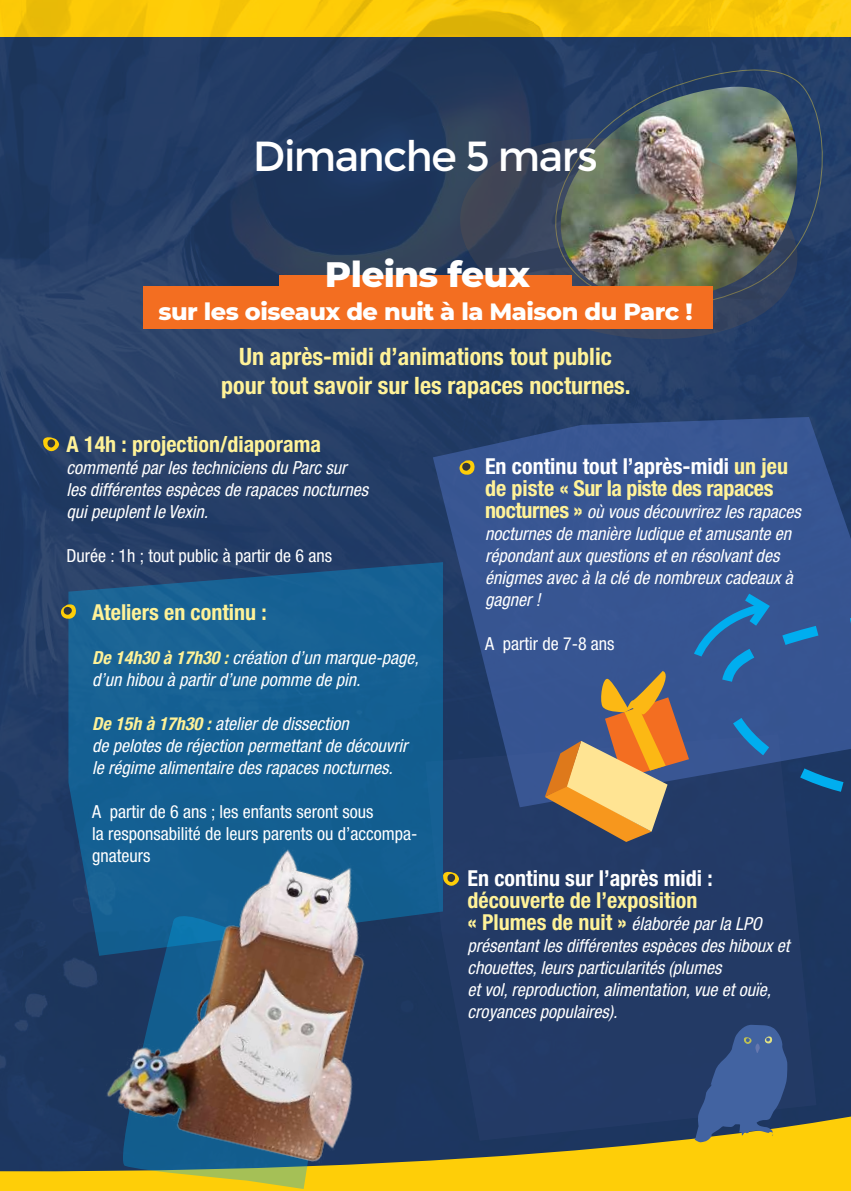
<style>
.page{position:relative;width:851px;height:1191px;background:#fff}
.page>*{position:absolute;margin:0;border:0;box-sizing:border-box;transform-origin:0 0}
.t1{font:42px "Montserrat";letter-spacing:-.04em;color:#fff}
.t2{font:800 36px "Montserrat";letter-spacing:-.02em;color:#fff}
.t3{font:700 condensed 24px/28.8px "Helvetica Neue";color:#fff298;text-align:center}
.t4{font:800 24px "Montserrat";letter-spacing:-.02em;color:#fff}
.t5{font:700 condensed 22px/22px "Helvetica Neue";color:#fff298}
.t6{font:700 condensed 22px "Helvetica Neue";color:#fff}
.t7{font:italic condensed 18px/22px "Helvetica Neue";color:#fff}
.t8{font:condensed 18px/22px "Helvetica Neue";color:#fff}
.s1{font-weight:700;color:#fff298}
.s2{color:#fff}
.s3{font-weight:700;font-style:normal;font-size:22px;color:#fff298}
</style>
<div class="page">
<img style="left:0;top:0;width:850px;height:37px">
<div style="left:0;top:37px;width:850px;height:1145px;background:linear-gradient(to right,#263e64,#233c65)"></div>
<div style="left:425px;top:807px;width:391px;height:304px;background:#233a66"></div>
<svg style="left:433px;top:417px;width:417px;height:390px;background:#324f88"></svg>
<svg style="left:0;top:1111px;width:850px;height:80px;background:#9e8d2e"></svg>
<svg style="left:553px;top:67px;width:271px;height:241px;background:#253e66"></svg>
<img style="left:558px;top:87px;width:241px;height:40px">
<img style="left:452px;top:127px;width:353px;height:223px">
<svg style="left:41px;top:436px;width:18px;height:16px"></svg>
<div style="left:47px;top:439px;width:8px;height:9px;background:#30363e;border-radius:50%"></div>
<svg style="left:459px;top:459px;width:16px;height:16px"></svg>
<div style="left:462px;top:462px;width:8px;height:9px;background:#30363e;border-radius:50%"></div>
<svg style="left:693px;top:1024px;width:94px;height:118px;background:#455d83"></svg>
<div style="left:143px;top:286px;width:569px;height:43px;background:#f36e21"></div>
<div style="left:279px;top:275px;width:292px;height:43px;background:#f36e21"></div>
<svg style="left:68px;top:562px;width:375px;height:393px;background:#175d8e"></svg>
<svg style="left:121px;top:1178px;width:218px;height:11px;background:#edcb16"></svg>
<img style="left:97px;top:814px;width:317px;height:364px">
<svg style="left:60px;top:603px;width:17px;height:16px"></svg>
<svg style="left:63px;top:606px;width:9px;height:9px"></svg>
<svg style="left:441px;top:870px;width:18px;height:16px"></svg>
<svg style="left:447px;top:873px;width:8px;height:9px"></svg>
<svg style="left:544px;top:586px;width:306px;height:256px;background:#4f607f"></svg>
<h1 class="t1" style="left:253px;top:132px;width:346px">Dimanche 5 mars</h1>
<h2 class="t2" style="left:325px;top:248px;width:206px">Pleins feux</h2>
<h3 class="t4" style="left:158px;top:294px;width:535px">sur les oiseaux de nuit à la Maison du Parc !</h3>
<h3 class="t3" style="left:221px;top:342px;width:411px">Un après-midi d’animations tout public pour tout savoir sur les rapaces nocturnes.</h3>
<p class="t5" style="left:67px;top:432px;width:256px">A 14h : projection/diaporama</p>
<p class="t7" style="left:67px;top:456px;width:303px">commenté par les techniciens du Parc sur les différentes espèces de rapaces nocturnes qui peuplent le Vexin.</p>
<p class="t8" style="left:67px;top:544px;width:267px">Durée : 1h ; tout public à partir de 6 ans</p>
<p class="t5" style="left:92px;top:600px;width:176px">Ateliers en continu :</p>
<p class="t7" style="left:92px;top:646px;width:328px"><span class="s1">De 14h30 à 17h30 :</span> création d’un marque-page, d’un hibou à partir d’une pomme de pin.</p>
<p class="t7" style="left:92px;top:712px;width:317px"><span class="s1">De 15h à 17h30 :</span> atelier de dissection<br>de pelotes de réjection permettant de découvrir le régime alimentaire des rapaces nocturnes.</p>
<p class="t8" style="left:92px;top:800px;width:327px">A partir de 6 ans ; les enfants seront sous<br>la responsabilité de leurs parents ou d’accompa&shy;gnateurs</p>
<p class="t5" style="left:485px;top:454px;width:304px"><span class="s2">En continu tout l’après-midi</span> un jeu de piste « Sur la piste des rapaces</p>
<p class="t7" style="left:485px;top:500px;width:317px"><span class="s3">nocturnes »</span> où vous découvrirez les rapaces nocturnes de manière ludique et amusante en répondant aux questions et en résolvant des énigmes avec à la clé de nombreux cadeaux à gagner !</p>
<p class="t8" style="left:485px;top:632px;width:131px">A partir de 7-8 ans</p>
<p class="t6" style="left:467px;top:864px;width:246px">En continu sur l’après midi :</p>
<p class="t5" style="left:467px;top:888px;width:231px">découverte de l’exposition</p>
<p class="t7" style="left:467px;top:912px;width:323px"><span class="s3">« Plumes de nuit »</span> élaborée par la LPO présentant les différentes espèces des hiboux et chouettes, leurs particularités (plumes<br>et vol, reproduction, alimentation, vue et ouïe, croyances populaires).</p>
</div>
